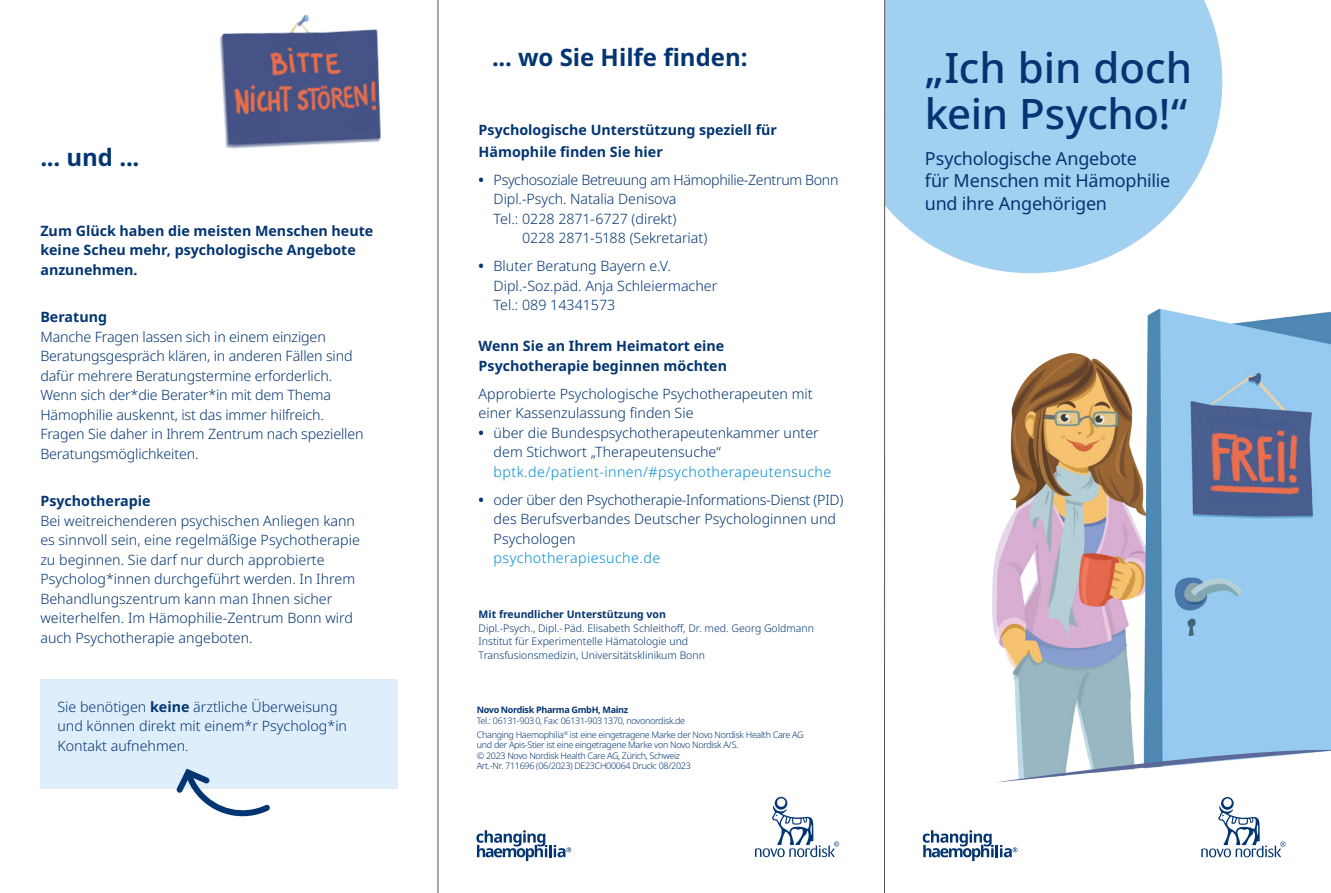
<style>
.page{position:relative;width:1331px;height:893px;background:#fff}
.page>*{position:absolute;margin:0;border:0;box-sizing:border-box;transform-origin:0 0}
.t1{font:500 42px/46.5px "Apis";letter-spacing:-.005em;color:#033572}
.t2{font:700 24px "Apis";color:#033572}
.t3{font:18px/22.5px "Apis";letter-spacing:-.015em;color:#033572}
.t4{font:300 14.25px/19.5px "Apis";color:#033572}
.t5{font:700 14.25px/19.5px "Apis";color:#033572}
.t6{font:300 14.25px "Apis";letter-spacing:.03em;color:#008dd4}
.t7{font:300 14.25px "Apis";letter-spacing:-.025em;color:#033572}
.t8{font:300 10.5px/13.5px "Apis";color:#033572}
.t9{font:700 10.5px "Apis";color:#033572}
.t10{font:300 9px/10.5px "Apis";letter-spacing:-.035em;color:#033572}
.t11{font:700 9px "Apis";letter-spacing:-.035em;color:#033572}
.s1{font-weight:700}
</style>
<div class="page">
<svg style="left:885px;top:0;width:337px;height:273px;fill:#a2d0f1"></svg>
<img style="left:992px;top:308px;width:339px;height:439px">
<svg style="left:996px;top:747px;width:335px;height:36px"></svg>
<img style="left:219px;top:0;width:219px;height:161px">
<div style="left:40px;top:679px;width:358px;height:109px;background:#dfeefb"></div>
<svg style="left:176px;top:769px;width:94px;height:48px"></svg>
<svg style="left:1201px;top:797px;width:84px;height:60px"></svg>
<svg style="left:755px;top:797px;width:84px;height:60px"></svg>
<svg style="left:476px;top:830px;width:95px;height:31px"></svg>
<svg style="left:923px;top:830px;width:94px;height:31px"></svg>
<hr style="left:438px;top:0;width:1px;height:893px;background:#5d514c">
<hr style="left:884px;top:0;width:1px;height:893px;background:#5d514c">
<h2 class="t2" style="left:40px;top:141px;width:101px">... und ...</h2>
<p class="t5" style="left:40px;top:221px;width:334px">Zum Glück haben die meisten Menschen heute keine Scheu mehr, psychologische Angebote anzunehmen.</p>
<p class="t5" style="left:40px;top:307px;width:68px">Beratung</p>
<p class="t4" style="left:40px;top:327px;width:325px">Manche Fragen lassen sich in einem einzigen Beratungsgespräch klären, in anderen Fällen sind dafür mehrere Beratungstermine erforderlich.<br>Wenn sich der*die Berater*in mit dem Thema Hämophilie auskennt, ist das immer hilfreich.<br>Fragen Sie daher in Ihrem Zentrum nach speziellen Beratungsmöglichkeiten.</p>
<p class="t5" style="left:40px;top:491px;width:112px">Psychotherapie</p>
<p class="t4" style="left:40px;top:511px;width:321px">Bei weitreichenderen psychischen Anliegen kann es sinnvoll sein, eine regelmäßige Psychotherapie zu beginnen. Sie darf nur durch approbierte Psycholog*innen durchgeführt werden. In Ihrem Behandlungszentrum kann man Ihnen sicher weiterhelfen. Im Hämophilie-Zentrum Bonn wird auch Psychotherapie angeboten.</p>
<h2 class="t2" style="left:492px;top:40px;width:257px">... wo Sie Hilfe finden:</h2>
<p class="t5" style="left:479px;top:119px;width:300px;line-height:21.6px">Psychologische Unterstützung speziell für<br>Hämophile finden Sie hier</p>
<p class="t7" style="left:479px;top:170px;width:361px"><span class="s1">•</span> Psychosoziale Betreuung am Hämophilie-Zentrum Bonn</p>
<p class="t4" style="left:494px;top:190px;width:184px">Dipl.-Psych. Natalia Denisova</p>
<p class="t4" style="left:494px;top:209px;width:184px">Tel.: 0228 2871-6727 (direkt)</p>
<p class="t4" style="left:522px;top:229px;width:187px">0228 2871-5188 (Sekretariat)</p>
<p class="t4" style="left:494px;top:257px;width:225px;text-indent:-15px"><span class="s1">•</span> Bluter Beratung Bayern e.V.<br>Dipl.-Soz.päd. Anja Schleiermacher<br>Tel.: 089 14341573</p>
<p class="t5" style="left:479px;top:337px;width:250px">Wenn Sie an Ihrem Heimatort eine<br>Psychotherapie beginnen möchten</p>
<p class="t4" style="left:479px;top:384px;width:336px">Approbierte Psychologische Psychotherapeuten mit einer Kassenzulassung finden Sie</p>
<p class="t4" style="left:494px;top:423px;width:327px;text-indent:-15px"><span class="s1">•</span> über die Bundespsychotherapeutenkammer unter dem Stichwort „Therapeutensuche“</p>
<p class="t6" style="left:494px;top:462px;width:339px">bptk.de/patient-innen/#psychotherapeutensuche</p>
<p class="t4" style="left:494px;top:490px;width:351px;text-indent:-15px"><span class="s1">•</span> oder über den Psychotherapie-Informations-Dienst (PID) des Berufsverbandes Deutscher Psychologinnen und<br>Psychologen</p>
<p class="t6" style="left:494px;top:548px;width:168px">psychotherapiesuche.de</p>
<p class="t9" style="left:479px;top:607px;width:189px">Mit freundlicher Unterstützung von</p>
<p class="t8" style="left:479px;top:622px;width:337px">Dipl.-Psych., Dipl.-Päd. Elisabeth Schleithoff, Dr. med. Georg Goldmann<br>Institut für Experimentelle Hämatologie und<br>Transfusionsmedizin, Universitätsklinikum Bonn</p>
<p class="t4" style="left:57px;top:697px;width:291px">Sie benötigen <span class="s1">keine</span> ärztliche Überweisung und können direkt mit einem*r Psycholog*in<br>Kontakt aufnehmen.</p>
<p class="t11" style="left:477px;top:704px;width:153px">Novo Nordisk Pharma GmbH, Mainz</p>
<p class="t10" style="left:477px;top:714px;width:328px;line-height:13.6px">Tel.: 06131-9030, Fax: 06131-9031370, novonordisk.de<br>Changing Haemophilia<sup>®</sup> ist eine eingetragene Marke der Novo Nordisk Health Care AG</p>
<p class="t10" style="left:477px;top:740px;width:263px">und der Apis-Stier ist eine eingetragene Marke von Novo Nordisk A/ S. © 2023 Novo Nordisk Health Care AG, Zürich, Schweiz<br>Art.-Nr. 711696 (06/2023) DE23CH00064 Druck: 08/2023</p>
<h1 class="t1" style="left:925px;top:45px;width:269px">„Ich bin doch kein Psycho!“</h1>
<p class="t3" style="left:925px;top:147px;width:247px">Psychologische Angebote<br>für Menschen mit Hämophilie und ihre Angehörigen</p>
</div>
